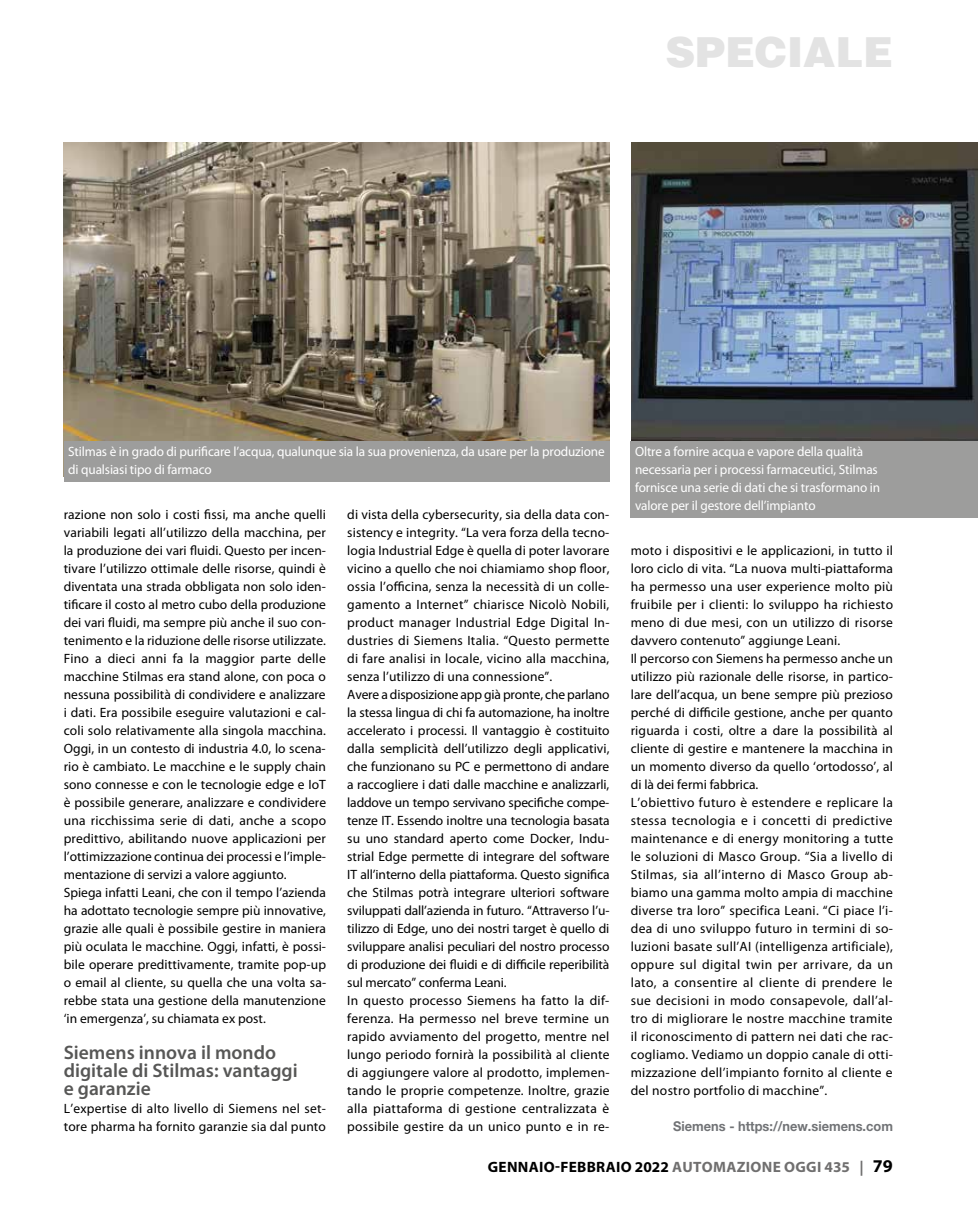
<style>
.page{position:relative;width:978px;height:1212px;background:#fff}
.page>*{position:absolute;margin:0;border:0;box-sizing:border-box;transform-origin:0 0}
.t1{font:900 41.4px "Helvetica LT Std";color:#e3e3e3}
.t2{font:600 19.5px/18px "Myriad Pro";color:#575756}
.t3{font:700 15px "Myriad Pro";letter-spacing:.02em;color:#000}
.t4{font:13.5px/18px "Myriad Pro";letter-spacing:.01em;color:#000}
.t5{font:13.5px/18px "Myriad Pro";letter-spacing:-.01em;color:#fff}
.t6{font:700 13.5px "Helvetica Neue LT Pro";color:#717376;scale:.95 1}
.s1{color:#706f6f}
.s2{font-size:18px}
</style>
<div class="page">
<img style="left:64px;top:143px;width:545px;height:299px">
<img style="left:631px;top:143px;width:347px;height:299px">
<div style="left:64px;top:442px;width:546px;height:40px;background:#9d9d9c"></div>
<div style="left:631px;top:442px;width:347px;height:76px;background:#9d9d9c"></div>
<h1 class="t1" style="left:665px;top:25px;width:229px">SPECIALE</h1>
<p class="t5" style="left:68px;top:443px;width:538px">Stilmas è in grado di purificare l’acqua, qualunque sia la sua provenienza, da usare per la produzione di qualsiasi tipo di farmaco</p>
<p class="t5" style="left:635px;top:443px;width:247px">Oltre a fornire acqua e vapore della qualità necessaria per i processi farmaceutici, Stilmas fornisce una serie di dati che si trasformano in valore per il gestore dell’impianto</p>
<p class="t4" style="left:64px;top:506px;width:264px">razione non solo i costi fissi, ma anche quelli variabili legati all’utilizzo della macchina, per la produzione dei vari fluidi. Questo per incen&shy;tivare l’utilizzo ottimale delle risorse, quindi è diventata una strada obbligata non solo iden&shy;tificare il costo al metro cubo della produzione dei vari fluidi, ma sempre più anche il suo con&shy;tenimento e la riduzione delle risorse utilizzate.<br>Fino a dieci anni fa la maggior parte delle macchine Stilmas era stand alone, con poca o nessuna possibilità di condividere e analizzare i dati. Era possibile eseguire valutazioni e cal&shy;coli solo relativamente alla singola macchina.<br>Oggi, in un contesto di industria 4.0, lo scena&shy;rio è cambiato. Le macchine e le supply chain sono connesse e con le tecnologie edge e IoT è possibile generare, analizzare e condividere una ricchissima serie di dati, anche a scopo predittivo, abilitando nuove applicazioni per l’ottimizzazione continua dei processi e l’imple&shy;mentazione di servizi a valore aggiunto.<br>Spiega infatti Leani, che con il tempo l’azienda ha adottato tecnologie sempre più innovative, grazie alle quali è possibile gestire in maniera più oculata le macchine. Oggi, infatti, è possi&shy;bile operare predittivamente, tramite pop-up o email al cliente, su quella che una volta sa&shy;rebbe stata una gestione della manutenzione ‘in emergenza’, su chiamata ex post.</p>
<h2 class="t2" style="left:64px;top:1043px;width:235px">Siemens innova il mondo digitale di Stilmas: vantaggi e garanzie</h2>
<p class="t4" style="left:64px;top:1100px;width:264px">L’expertise di alto livello di Siemens nel set&shy;tore pharma ha fornito garanzie sia dal punto</p>
<p class="t4" style="left:347px;top:506px;width:264px">di vista della cybersecurity, sia della data con&shy;sistency e integrity. “La vera forza della tecno&shy;logia Industrial Edge è quella di poter lavorare vicino a quello che noi chiamiamo shop floor, ossia l’officina, senza la necessità di un colle&shy;gamento a Internet” chiarisce Nicolò Nobili, product manager Industrial Edge Digital In&shy;dustries di Siemens Italia. “Questo permette di fare analisi in locale, vicino alla macchina, senza l’utilizzo di una connessione”.<br>Avere a disposizione app già pronte, che parlano la stessa lingua di chi fa automazione, ha inoltre accelerato i processi. Il vantaggio è costituito dalla semplicità dell’utilizzo degli applicativi, che funzionano su PC e permettono di andare a raccogliere i dati dalle macchine e analizzarli, laddove un tempo servivano specifiche compe&shy;tenze IT. Essendo inoltre una tecnologia basata su uno standard aperto come Docker, Indu&shy;strial Edge permette di integrare del software IT all’interno della piattaforma. Questo significa che Stilmas potrà integrare ulteriori software sviluppati dall’azienda in futuro. “Attraverso l’u&shy;tilizzo di Edge, uno dei nostri target è quello di sviluppare analisi peculiari del nostro processo di produzione dei fluidi e di difficile reperibilità sul mercato” conferma Leani.<br>In questo processo Siemens ha fatto la dif&shy;ferenza. Ha permesso nel breve termine un rapido avviamento del progetto, mentre nel lungo periodo fornirà la possibilità al cliente di aggiungere valore al prodotto, implemen&shy;tando le proprie competenze. Inoltre, grazie alla piattaforma di gestione centralizzata è possibile gestire da un unico punto e in re-</p>
<p class="t4" style="left:631px;top:542px;width:264px">moto i dispositivi e le applicazioni, in tutto il loro ciclo di vita. “La nuova multi-piattaforma ha permesso una user experience molto più fruibile per i clienti: lo sviluppo ha richiesto meno di due mesi, con un utilizzo di risorse davvero contenuto” aggiunge Leani.<br>Il percorso con Siemens ha permesso anche un utilizzo più razionale delle risorse, in partico&shy;lare dell’acqua, un bene sempre più prezioso perché di difficile gestione, anche per quanto riguarda i costi, oltre a dare la possibilità al cliente di gestire e mantenere la macchina in un momento diverso da quello ‘ortodosso’, al di là dei fermi fabbrica.<br>L’obiettivo futuro è estendere e replicare la stessa tecnologia e i concetti di predictive maintenance e di energy monitoring a tutte le soluzioni di Masco Group. “Sia a livello di Stilmas, sia all’interno di Masco Group ab&shy;biamo una gamma molto ampia di macchine diverse tra loro” specifica Leani. “Ci piace l’i&shy;dea di uno sviluppo futuro in termini di so&shy;luzioni basate sull’AI (intelligenza artificiale), oppure sul digital twin per arrivare, da un lato, a consentire al cliente di prendere le sue decisioni in modo consapevole, dall’al&shy;tro di migliorare le nostre macchine tramite il riconoscimento di pattern nei dati che rac&shy;cogliamo. Vediamo un doppio canale di otti&shy;mizzazione dell’impianto fornito al cliente e del nostro portfolio di macchine”.</p>
<p class="t6" style="left:673px;top:1118px;width:233px">Siemens - https://new.siemens.com</p>
<p class="t3" style="left:488px;top:1157px;width:407px">GENNAIO-FEBBRAIO 2022 <span class="s1">AUTOMAZIONE OGGI 435 |</span> <span class="s2">79</span></p>
</div>
